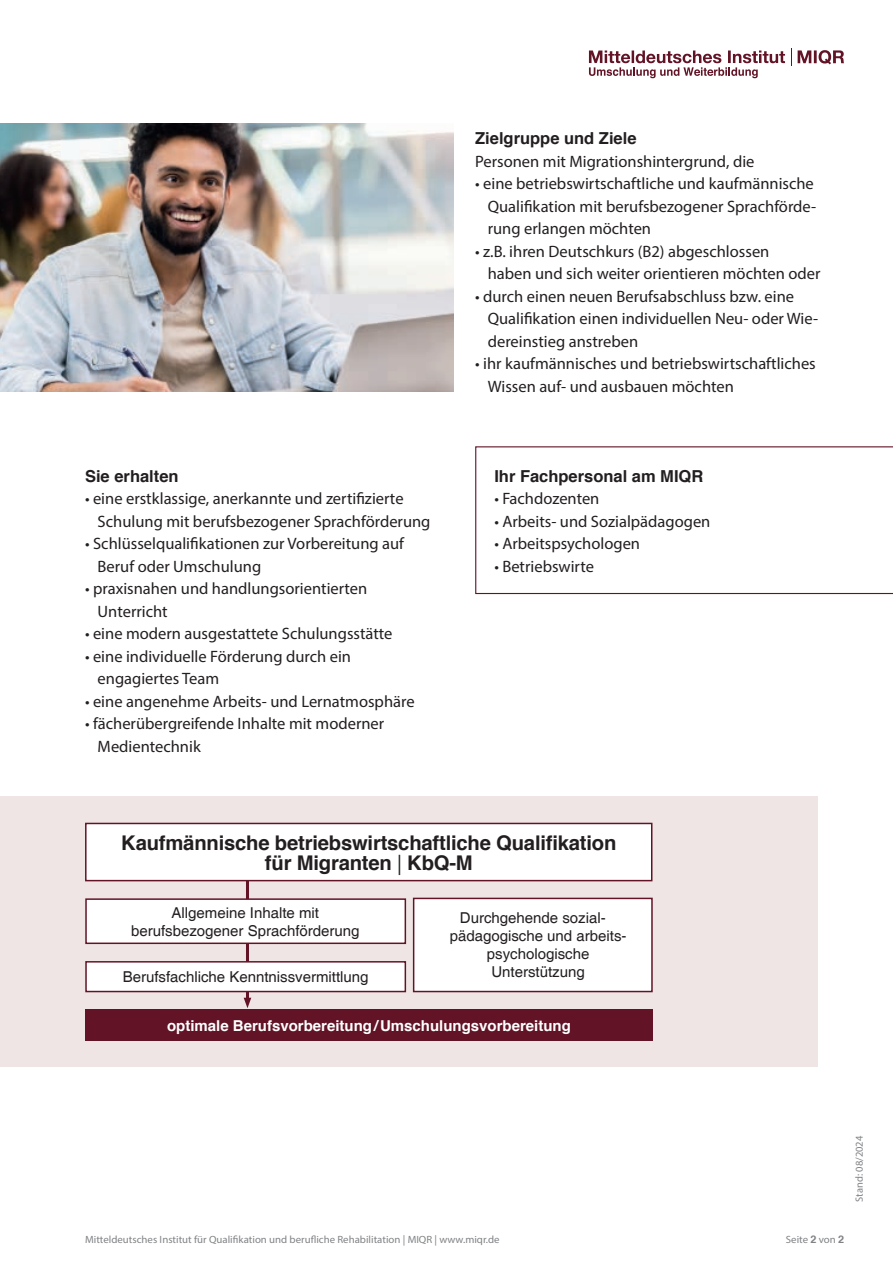
<style>
.page{position:relative;width:893px;height:1263px;background:#fff}
.page>*{position:absolute;margin:0;border:0;box-sizing:border-box;transform-origin:0 0}
.t1{font:700 20.25px/19.5px "Helvetica";letter-spacing:-.01em;color:#231f20;text-align:center}
.t2{font:16.5px/22.5px "Myriad Pro";color:#231f20}
.t3{font:700 16.5px "Helvetica";color:#231f20}
.t4{font:15px/18px "Helvetica";color:#231f20;text-align:center}
.t5{font:700 15px "Helvetica";color:#fff}
.t6{font:10.5px "Myriad Pro";color:#808285}
.s1{font-size:16.2px}
.s2{font-family:"Myriad Pro";font-weight:400}
.s3{font-family:"Helvetica";font-weight:700}
</style>
<div class="page">
<img style="left:0;top:123px;width:454px;height:269px">
<div style="left:0;top:796px;width:818px;height:271px;background:#eee5e4"></div>
<svg style="left:798px;top:50px;width:46px;height:14px"></svg>
<svg style="left:791px;top:48px;width:1px;height:18px"></svg>
<svg style="left:589px;top:51px;width:196px;height:27px"></svg>
<svg style="left:475px;top:446px;width:418px;height:148px"></svg>
<hr style="left:246px;top:879px;width:3px;height:121px;background:#621426">
<svg style="left:244px;top:998px;width:7px;height:10px"></svg>
<div style="left:85px;top:961px;width:321px;height:31px;background:#fff;border:2px solid #621426"></div>
<div style="left:85px;top:898px;width:321px;height:46px;background:#fff;border:2px solid #621426"></div>
<div style="left:85px;top:1009px;width:568px;height:31px;background:#621426"></div>
<div style="left:85px;top:823px;width:567px;height:58px;background:#fff;border:2px solid #621426"></div>
<div style="left:413px;top:898px;width:240px;height:94px;background:#fff;border:2px solid #621426"></div>
<p class="t3" style="left:85px;top:465px;width:95px">Sie erhalten</p>
<p class="t2" style="left:98px;top:487px;width:334px;text-indent:-13px"><span class="s1">•</span> eine erstklassige, anerkannte und zertifizierte<br>Schulung mit berufsbezogener Sprachförderung</p>
<p class="t2" style="left:98px;top:532px;width:308px;text-indent:-13px"><span class="s1">•</span> Schlüsselqualifikationen zur Vorbereitung auf<br>Beruf oder Umschulung</p>
<p class="t2" style="left:98px;top:577px;width:271px;text-indent:-13px"><span class="s1">•</span> praxisnahen und handlungsorientierten<br>Unterricht</p>
<p class="t2" style="left:85px;top:622px;width:309px"><span class="s1">•</span> eine modern ausgestattete Schulungsstätte</p>
<p class="t2" style="left:98px;top:644px;width:255px;text-indent:-13px"><span class="s1">•</span> eine individuelle Förderung durch ein engagiertes Team</p>
<p class="t2" style="left:85px;top:689px;width:331px"><span class="s1">•</span> eine angenehme Arbeits- und Lernatmosphäre</p>
<p class="t2" style="left:98px;top:712px;width:288px;text-indent:-13px"><span class="s1">•</span> fächerübergreifende Inhalte mit moderner<br>Medientechnik</p>
<p class="t3" style="left:475px;top:128px;width:163px">Zielgruppe und Ziele</p>
<p class="t2" style="left:475px;top:149px;width:281px">Personen mit Migrationshintergrund, die</p>
<p class="t2" style="left:488px;top:172px;width:330px;text-indent:-13px"><span class="s1">•</span> eine betriebswirtschaftliche und kaufmännische<br>Qualifikation mit berufsbezogener Sprachförde&shy;rung erlangen möchten</p>
<p class="t2" style="left:488px;top:239px;width:334px;text-indent:-13px"><span class="s1">•</span> z.B. ihren Deutschkurs (B2) abgeschlossen<br>haben und sich weiter orientieren möchten oder</p>
<p class="t2" style="left:488px;top:284px;width:332px;text-indent:-13px"><span class="s1">•</span> durch einen neuen Berufsabschluss bzw. eine<br>Qualifikation einen individuellen Neu- oder Wie&shy;dereinstieg anstreben</p>
<p class="t2" style="left:488px;top:352px;width:330px;text-indent:-13px"><span class="s1">•</span> ihr kaufmännisches und betriebswirtschaftliches<br>Wissen auf- und ausbauen möchten</p>
<p class="t3" style="left:494px;top:465px;width:211px">Ihr Fachpersonal am MIQR</p>
<p class="t2" style="left:494px;top:487px;width:107px"><span class="s1">•</span> Fachdozenten</p>
<p class="t2" style="left:494px;top:509px;width:218px"><span class="s1">•</span> Arbeits- und Sozialpädagogen</p>
<p class="t2" style="left:494px;top:532px;width:147px"><span class="s1">•</span> Arbeitspsychologen</p>
<p class="t2" style="left:494px;top:554px;width:101px"><span class="s1">•</span> Betriebswirte</p>
<p class="t1" style="left:121px;top:833px;width:497px">Kaufmännische betriebswirtschaftliche Qualifikation für Migranten <span class="s2">|</span> KbQ-M</p>
<p class="t4" style="left:460px;top:910px;width:147px">Durchgehende sozial-</p>
<p class="t4" style="left:450px;top:928px;width:178px">pädagogische und arbeits-</p>
<p class="t4" style="left:487px;top:946px;width:104px">psychologische</p>
<p class="t4" style="left:491px;top:964px;width:95px">Unterstützung</p>
<p class="t4" style="left:131px;top:904px;width:230px">Allgemeine Inhalte mit berufsbezogener Sprachförderung</p>
<p class="t4" style="left:123px;top:968px;width:247px">Berufsfachliche Kenntnissvermittlung</p>
<p class="t5" style="left:167px;top:1016px;width:405px">optimale Berufsvorbereitung/Umschulungsvorbereitung</p>
<p class="t6" style="left:853px;top:1202px;width:67px;rotate:-90deg">Stand: 08/2024</p>
<p class="t6" style="left:85px;top:1233px;width:416px">Mitteldeutsches Institut für Qualifikation und berufliche Rehabilitation | MIQR | www.miqr.de</p>
<p class="t6" style="left:786px;top:1233px;width:60px">Seite <span class="s3">2</span> von <span class="s3">2</span></p>
</div>
